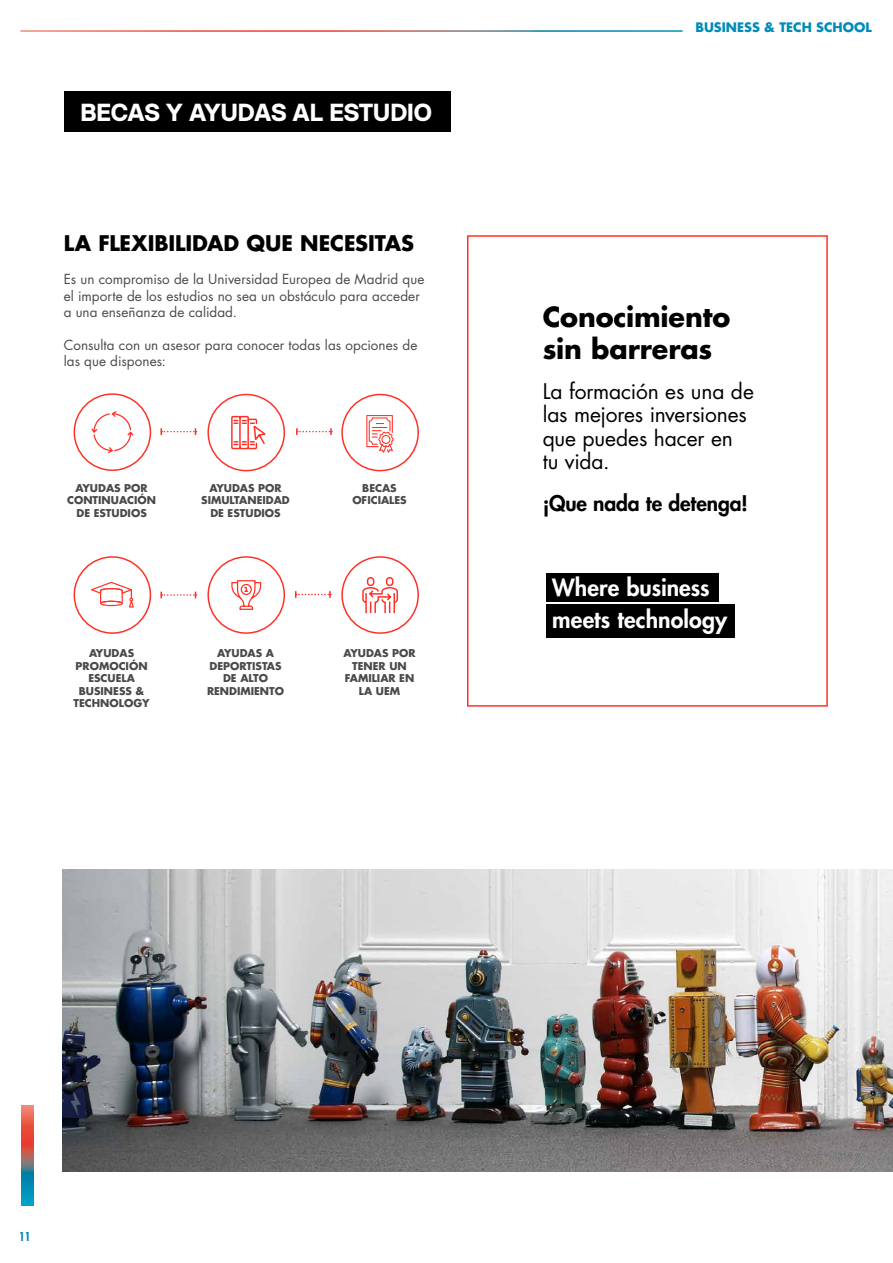
<style>
.page{position:relative;width:893px;height:1263px;background:#fff}
.page>*{position:absolute;margin:0;border:0;box-sizing:border-box;transform-origin:0 0}
.t1{font:700 27px/32.4px "Futura Std";letter-spacing:-.005em;color:#000}
.t2{font:700 24.75px "Basier Square";letter-spacing:-.02em;color:#fff}
.t3{font:800 23.1px/31.7px "Futura Std";letter-spacing:.005em;color:#fff}
.t4{font:21px/23.2px "Futura Std";letter-spacing:-.005em;color:#000}
.t5{font:700 21px "Futura Std";letter-spacing:-.005em;color:#000}
.t6{font:800 21px "Futura Std";letter-spacing:-.005em;color:#000}
.t7{font:13.5px/16.2px "Futura Std";letter-spacing:.005em;color:#4a4a49}
.t8{font:700 12.75px "Futura Std";color:#008bb9}
.t9{font:700 condensed 12px "Futura Std";color:#008bb9}
.t10{font:700 10.5px/12.6px "Futura Std";color:#4a4a49;text-align:center}
</style>
<div class="page">
<div style="left:21px;top:1106px;width:12px;height:21px;background:#f18a7c"></div>
<div style="left:21px;top:1107px;width:12px;height:21px;background:#f08475"></div>
<div style="left:21px;top:1109px;width:12px;height:21px;background:#f08271"></div>
<div style="left:21px;top:1110px;width:12px;height:21px;background:#ef7c6a"></div>
<div style="left:21px;top:1112px;width:12px;height:21px;background:#ee7562"></div>
<div style="left:21px;top:1115px;width:12px;height:21px;background:#ed6c58"></div>
<div style="left:21px;top:1117px;width:12px;height:21px;background:#ec6650"></div>
<div style="left:21px;top:1120px;width:12px;height:21px;background:#eb5d46"></div>
<div style="left:21px;top:1123px;width:12px;height:21px;background:#ea533d"></div>
<div style="left:21px;top:1125px;width:12px;height:21px;background:#e94d37"></div>
<div style="left:21px;top:1129px;width:12px;height:21px;background:#e94835"></div>
<div style="left:21px;top:1133px;width:12px;height:21px;background:#e84433"></div>
<div style="left:21px;top:1137px;width:12px;height:21px;background:#e83f31"></div>
<div style="left:21px;top:1146px;width:12px;height:21px;background:#e34134"></div>
<div style="left:21px;top:1147px;width:12px;height:21px;background:#df4637"></div>
<div style="left:21px;top:1148px;width:12px;height:21px;background:#db4a3b"></div>
<div style="left:21px;top:1149px;width:12px;height:21px;background:#d55040"></div>
<div style="left:21px;top:1150px;width:12px;height:21px;background:#d15445"></div>
<div style="left:21px;top:1151px;width:12px;height:21px;background:#cb594a"></div>
<div style="left:21px;top:1152px;width:12px;height:21px;background:#c75c4d"></div>
<div style="left:21px;top:1153px;width:12px;height:21px;background:#c25f51"></div>
<div style="left:21px;top:1154px;width:12px;height:21px;background:#bc6357"></div>
<div style="left:21px;top:1155px;width:12px;height:21px;background:#b7665a"></div>
<div style="left:21px;top:1156px;width:12px;height:21px;background:#b1695e"></div>
<div style="left:21px;top:1157px;width:12px;height:21px;background:#aa6b63"></div>
<div style="left:21px;top:1158px;width:12px;height:21px;background:#a56e67"></div>
<div style="left:21px;top:1159px;width:12px;height:21px;background:#9d716c"></div>
<div style="left:21px;top:1160px;width:12px;height:21px;background:#977270"></div>
<div style="left:21px;top:1161px;width:12px;height:21px;background:#917473"></div>
<div style="left:21px;top:1162px;width:12px;height:21px;background:#887679"></div>
<div style="left:21px;top:1163px;width:12px;height:21px;background:#81777c"></div>
<div style="left:21px;top:1164px;width:12px;height:21px;background:#777980"></div>
<div style="left:21px;top:1165px;width:12px;height:21px;background:#6f7a84"></div>
<div style="left:21px;top:1166px;width:12px;height:21px;background:#667b87"></div>
<div style="left:21px;top:1167px;width:12px;height:21px;background:#597c8c"></div>
<div style="left:21px;top:1168px;width:12px;height:21px;background:#4f7d8f"></div>
<div style="left:21px;top:1169px;width:12px;height:21px;background:#447d92"></div>
<div style="left:21px;top:1170px;width:12px;height:21px;background:#2f7e96"></div>
<div style="left:21px;top:1171px;width:12px;height:21px;background:#187e9a"></div>
<div style="left:21px;top:1172px;width:12px;height:21px;background:#007fa0"></div>
<div style="left:21px;top:1174px;width:12px;height:21px;background:#007fa7"></div>
<div style="left:21px;top:1176px;width:12px;height:21px;background:#0081ab"></div>
<div style="left:21px;top:1179px;width:12px;height:21px;background:#0085af"></div>
<div style="left:21px;top:1182px;width:12px;height:21px;background:#0089b2"></div>
<div style="left:21px;top:1184px;width:12px;height:21px;background:#0097bf"></div>
<div style="left:546px;top:573px;width:173px;height:29px;background:#000"></div>
<div style="left:546px;top:605px;width:189px;height:33px;background:#000"></div>
<img style="left:63px;top:870px;width:830px;height:301px">
<svg style="left:161px;top:428px;width:35px;height:7px"></svg>
<svg style="left:296px;top:428px;width:36px;height:7px"></svg>
<svg style="left:295px;top:591px;width:36px;height:7px"></svg>
<svg style="left:161px;top:592px;width:35px;height:6px"></svg>
<div style="left:207px;top:394px;width:78px;height:77px;border:2px solid #ff3126;border-radius:50%"></div>
<svg style="left:231px;top:415px;width:35px;height:35px"></svg>
<div style="left:341px;top:556px;width:78px;height:78px;border:2px solid #ff3126;border-radius:50%"></div>
<svg style="left:362px;top:577px;width:36px;height:37px"></svg>
<div style="left:341px;top:394px;width:78px;height:77px;border:2px solid #ff3126;border-radius:50%"></div>
<svg style="left:366px;top:415px;width:28px;height:38px"></svg>
<div style="left:74px;top:556px;width:77px;height:78px;border:2px solid #ff3126;border-radius:50%"></div>
<svg style="left:91px;top:582px;width:43px;height:26px"></svg>
<div style="left:74px;top:393px;width:77px;height:78px;border:2px solid #ff3126;border-radius:50%"></div>
<svg style="left:91px;top:411px;width:42px;height:42px"></svg>
<div style="left:64px;top:91px;width:387px;height:41px;background:#000"></div>
<div style="left:207px;top:556px;width:78px;height:78px;border:2px solid #ff3126;border-radius:50%"></div>
<svg style="left:231px;top:580px;width:31px;height:30px"></svg>
<div style="left:467px;top:235px;width:361px;height:472px;border:2px solid #ff3126"></div>
<h2 class="t2" style="left:80px;top:97px;width:353px">BECAS Y AYUDAS AL ESTUDIO</h2>
<h3 class="t5" style="left:64px;top:229px;width:352px">LA FLEXIBILIDAD QUE NECESITAS</h3>
<p class="t7" style="left:64px;top:271px;width:362px">Es un compromiso de la Universidad Europea de Madrid que el importe de los estudios no sea un obstáculo para acceder a una enseñanza de calidad.</p>
<p class="t7" style="left:64px;top:337px;width:355px">Consulta con un asesor para conocer todas las opciones de las que dispones:</p>
<p class="t10" style="left:67px;top:481px;width:91px">AYUDAS POR<br>CONTINUACIÓN<br>DE ESTUDIOS</p>
<p class="t10" style="left:201px;top:481px;width:90px">AYUDAS POR<br>SIMULTANEIDAD<br>DE ESTUDIOS</p>
<p class="t10" style="left:74px;top:647px;width:78px">AYUDAS<br>PROMOCIÓN<br>ESCUELA<br>BUSINESS &amp;<br>TECHNOLOGY</p>
<p class="t10" style="left:207px;top:647px;width:79px">AYUDAS A<br>DEPORTISTAS<br>DE ALTO<br>RENDIMIENTO</p>
<p class="t10" style="left:352px;top:481px;width:56px">BECAS<br>OFICIALES</p>
<p class="t10" style="left:343px;top:647px;width:74px">AYUDAS POR<br>TENER UN<br>FAMILIAR EN<br>LA UEM</p>
<p class="t8" style="left:695px;top:19px;width:178px">BUSINESS &amp; TECH SCHOOL</p>
<h1 class="t1" style="left:543px;top:300px;width:189px">Conocimiento sin barreras</h1>
<h3 class="t4" style="left:543px;top:380px;width:213px">La formación es una de las mejores inversiones que puedes hacer en tu vida.</h3>
<h3 class="t6" style="left:543px;top:490px;width:207px">¡Que nada te detenga!</h3>
<h3 class="t3" style="left:552px;top:572px;width:177px">Where business meets technology</h3>
<p class="t9" style="left:19px;top:1229px;width:13px">11</p>
</div>
